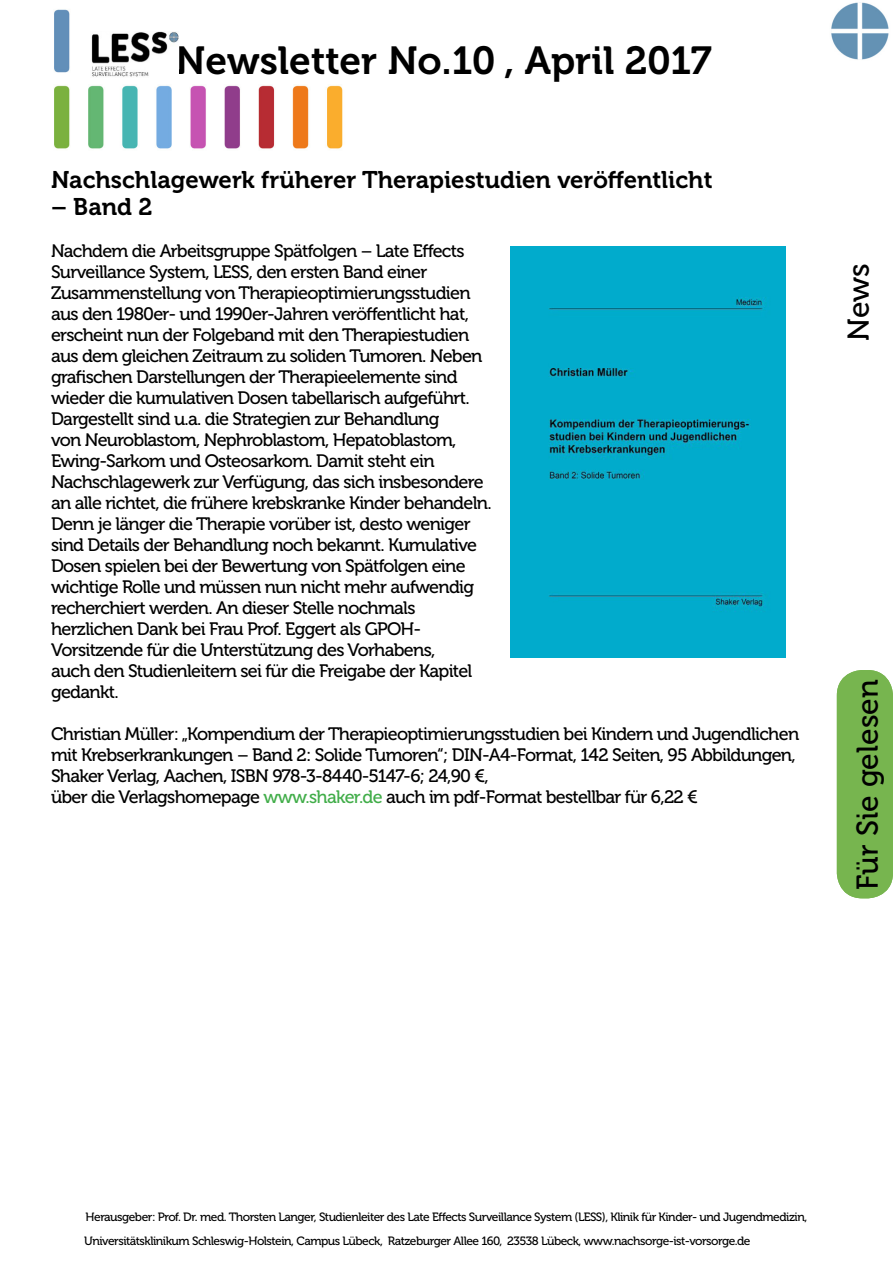
<style>
.page{position:relative;width:893px;height:1263px;background:#fff}
.page>*{position:absolute;margin:0;border:0;box-sizing:border-box;transform-origin:0 0}
.t1{font:39px "Museo 700";color:#000}
.t2{font:30px "Museo 500";color:#000}
.t3{font:24px "Museo 700";color:#000}
.t4{font:18px/21px "Museo 500";letter-spacing:-.04em;color:#000}
.t5{font:12px/23.4px "Museo 500";letter-spacing:-.04em;color:#000}
.s1{color:#41ad49}
</style>
<div class="page">
<img style="left:54px;top:9px;width:289px;height:140px">
<img style="left:831px;top:2px;width:58px;height:58px">
<img style="left:90px;top:31px;width:88px;height:46px">
<div style="left:510px;top:247px;width:275px;height:411px;background:#01abcc"></div>
<div style="left:841px;top:674px;width:47px;height:220px;background:#77b54f;border-radius:21px"></div>
<div style="left:837px;top:670px;width:56px;height:228px;border:9px solid #77b54f;border-radius:21px"></div>
<h1 class="t1" style="left:176px;top:39px;width:538px">Newsletter No.10 , April 2017</h1>
<h3 class="t3" style="left:51px;top:166px;width:663px">Nachschlagewerk früherer Therapiestudien veröffentlicht</h3>
<h3 class="t3" style="left:51px;top:193px;width:103px">– Band 2</h3>
<p class="t4" style="left:51px;top:241px;width:442px">Nachdem die Arbeitsgruppe Spätfolgen – Late Effects Surveillance System, LESS, den ersten Band einer Zusammenstellung von Therapieoptimierungsstudien aus den 1980er- und 1990er-Jahren veröffentlicht hat, erscheint nun der Folgeband mit den Therapiestudien aus dem gleichen Zeitraum zu soliden Tumoren. Neben grafischen Darstellungen der Therapieelemente sind wieder die kumulativen Dosen tabellarisch aufgeführt.<br>Dargestellt sind u.a. die Strategien zur Behandlung<br>von Neuroblastom, Nephroblastom, Hepatoblastom, Ewing-Sarkom und Osteosarkom. Damit steht ein Nachschlagewerk zur Verfügung, das sich insbesondere an alle richtet, die frühere krebskranke Kinder behandeln.<br>Denn je länger die Therapie vorüber ist, desto weniger sind Details der Behandlung noch bekannt. Kumulative Dosen spielen bei der Bewertung von Spätfolgen eine wichtige Rolle und müssen nun nicht mehr aufwendig recherchiert werden. An dieser Stelle nochmals herzlichen Dank bei Frau Prof. Eggert als GPOH-Vorsitzende für die Unterstützung des Vorhabens,<br>auch den Studienleitern sei für die Freigabe der Kapitel gedankt.</p>
<p class="t4" style="left:51px;top:724px;width:750px">Christian Müller: „Kompendium der Therapieoptimierungsstudien bei Kindern und Jugendlichen mit Krebserkrankungen – Band 2: Solide Tumoren“; DIN-A4-Format, 142 Seiten, 95 Abbildungen, Shaker Verlag, Aachen, ISBN 978-3-8440-5147-6; 24,90 €,<br>über die Verlagshomepage <span class="s1">www.shaker.de</span> auch im pdf-Format bestellbar für 6,22 €</p>
<h2 class="t2" style="left:842px;top:341px;width:79px;rotate:-90deg">News</h2>
<h2 class="t2" style="left:851px;top:890px;width:212px;rotate:-90deg">Für Sie gelesen</h2>
<h2 class="t2" style="left:851px;top:874px;width:197px;rotate:-90deg">ragen an LESS</h2>
<p class="t5" style="left:84px;top:1205px;width:725px">Herausgeber: Prof. Dr. med. Thorsten Langer, Studienleiter des Late Effects Surveillance System (LESS), Klinik für Kinder- und Jugendmedizin,<br>Universitätsklinikum Schleswig-Holstein, Campus Lübeck, Ratzeburger Allee 160, 23538 Lübeck, www.nachsorge-ist-vorsorge.de</p>
</div>
